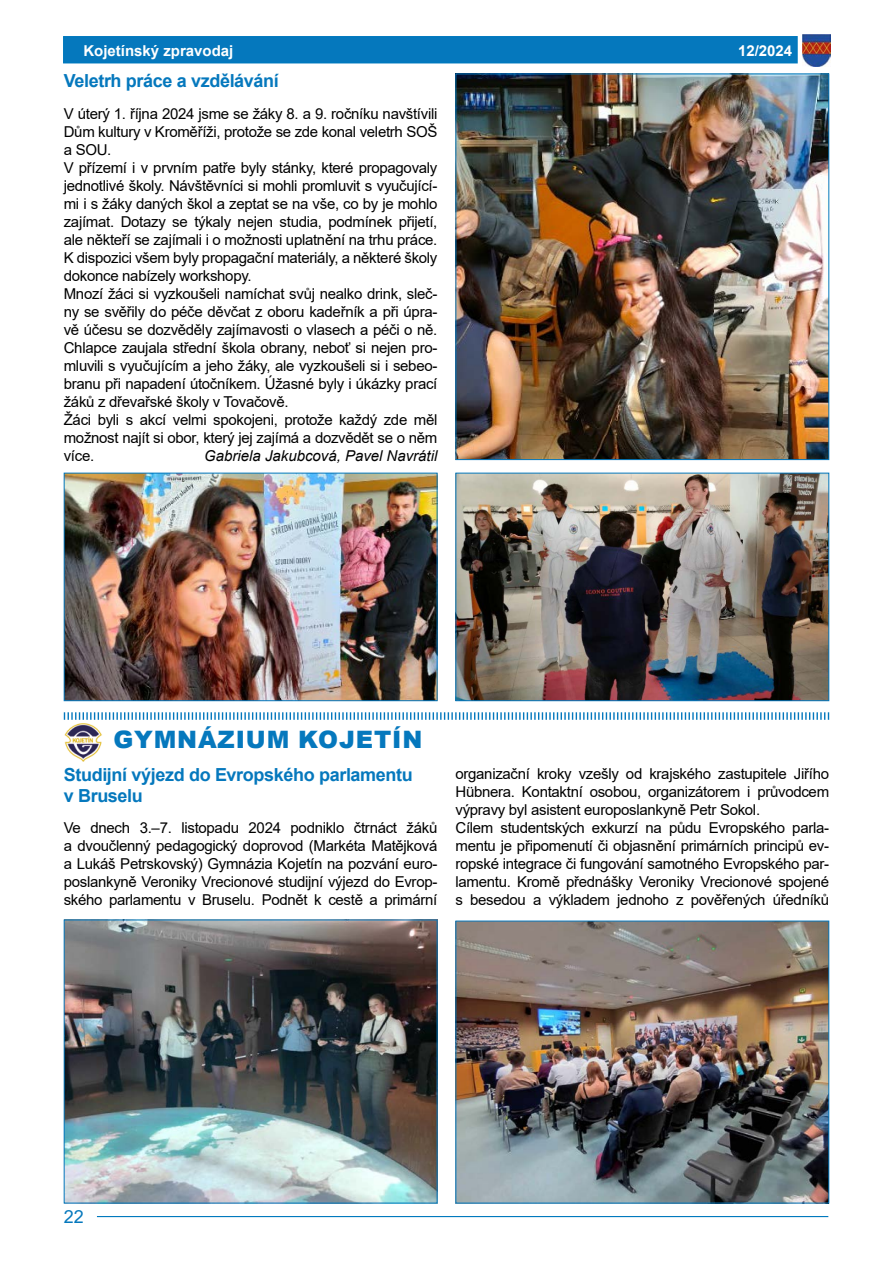
<style>
.page{position:relative;width:893px;height:1263px;background:#fff}
.page>*{position:absolute;margin:0;border:0;box-sizing:border-box;transform-origin:0 0}
.t1{font:900 24px "Arial";letter-spacing:.035em;color:#0578bd}
.t2{font:700 18px/21.6px "Arial";letter-spacing:-.02em;color:#0578bd}
.t3{font:18px "Arial";color:#0578bd}
.t4{font:15px/18px "Arial";letter-spacing:-.02em;color:#000}
.t5{font:italic 15px "Arial";color:#000}
.t6{font:700 15px "Arial";color:#fff}
</style>
<div class="page">
<hr style="left:97px;top:1216px;width:731px;height:1px;background:#0079be">
<div style="left:63px;top:36px;width:735px;height:27px;background:#0578bd"></div>
<img style="left:803px;top:34px;width:28px;height:33px">
<img style="left:457px;top:475px;width:370px;height:224px">
<div style="left:455px;top:473px;width:374px;height:228px;border:1px solid #0578bd"></div>
<img style="left:457px;top:76px;width:370px;height:382px">
<div style="left:455px;top:74px;width:374px;height:386px;border:1px solid #0578bd"></div>
<img style="left:66px;top:475px;width:369px;height:224px">
<div style="left:64px;top:473px;width:373px;height:228px;border:1px solid #0578bd"></div>
<img style="left:65px;top:724px;width:37px;height:38px">
<svg style="left:63px;top:712px;width:767px;height:8px"></svg>
<img style="left:66px;top:921px;width:369px;height:280px">
<img style="left:457px;top:923px;width:370px;height:278px">
<div style="left:455px;top:921px;width:374px;height:282px;border:1px solid #0578bd"></div>
<p class="t6" style="left:83px;top:40px;width:152px">Kojetínský zpravodaj</p>
<p class="t6" style="left:738px;top:40px;width:56px">12/2024</p>
<p class="t2" style="left:64px;top:70px;width:217px">Veletrh práce a vzdělávání</p>
<p class="t4" style="left:64px;top:105px;width:375px">V úterý 1. října 2024 jsme se žáky 8. a 9. ročníku navštívili Dům kultury v Kroměříži, protože se zde konal veletrh SOŠ a SOU.<br>V přízemí i v prvním patře byly stánky, které propagovaly jednotlivé školy. Návštěvníci si mohli promluvit s vyučující&shy;mi i s žáky daných škol a zeptat se na vše, co by je mohlo zajímat. Dotazy se týkaly nejen studia, podmínek přijetí, ale někteří se zajímali i o možnosti uplatnění na trhu práce.<br>K dispozici všem byly propagační materiály, a některé školy dokonce nabízely workshopy.<br>Mnozí žáci si vyzkoušeli namíchat svůj nealko drink, sleč&shy;ny se svěřily do péče děvčat z oboru kadeřník a při úpra&shy;vě účesu se dozvěděly zajímavosti o vlasech a péči o ně.<br>Chlapce zaujala střední škola obrany, neboť si nejen pro&shy;mluvili s vyučujícím a jeho žáky, ale vyzkoušeli si i sebeo&shy;branu při napadení útočníkem. Úžasné byly i úkázky prací žáků z dřevařské školy v Tovačově.<br>Žáci byli s akcí velmi spokojeni, protože každý zde měl možnost najít si obor, který jej zajímá a dozvědět se o něm více.</p>
<p class="t5" style="left:204px;top:446px;width:235px">Gabriela Jakubcová, Pavel Navrátil</p>
<h1 class="t1" style="left:113px;top:722px;width:311px">GYMNÁZIUM KOJETÍN</h1>
<p class="t2" style="left:64px;top:764px;width:351px">Studijní výjezd do Evropského parlamentu v Bruselu</p>
<p class="t4" style="left:64px;top:818px;width:375px;text-align:justify">Ve dnech 3.–7. listopadu 2024 podniklo čtrnáct žáků a dvoučlenný pedagogický doprovod (Markéta Matějková a Lukáš Petrskovský) Gymnázia Kojetín na pozvání euro&shy;poslankyně Veroniky Vrecionové studijní výjezd do Evrop&shy;ského parlamentu v Bruselu. Podnět k cestě a primární</p>
<p class="t4" style="left:455px;top:764px;width:375px">organizační kroky vzešly od krajského zastupitele Jiřího Hübnera. Kontaktní osobou, organizátorem i průvodcem výpravy byl asistent europoslankyně Petr Sokol.<br>Cílem studentských exkurzí na půdu Evropského parla&shy;mentu je připomenutí či objasnění primárních principů ev&shy;ropské integrace či fungování samotného Evropského par&shy;lamentu. Kromě přednášky Veroniky Vrecionové spojené s besedou a výkladem jednoho z pověřených úředníků</p>
<p class="t3" style="left:64px;top:1204px;width:22px">22</p>
</div>
